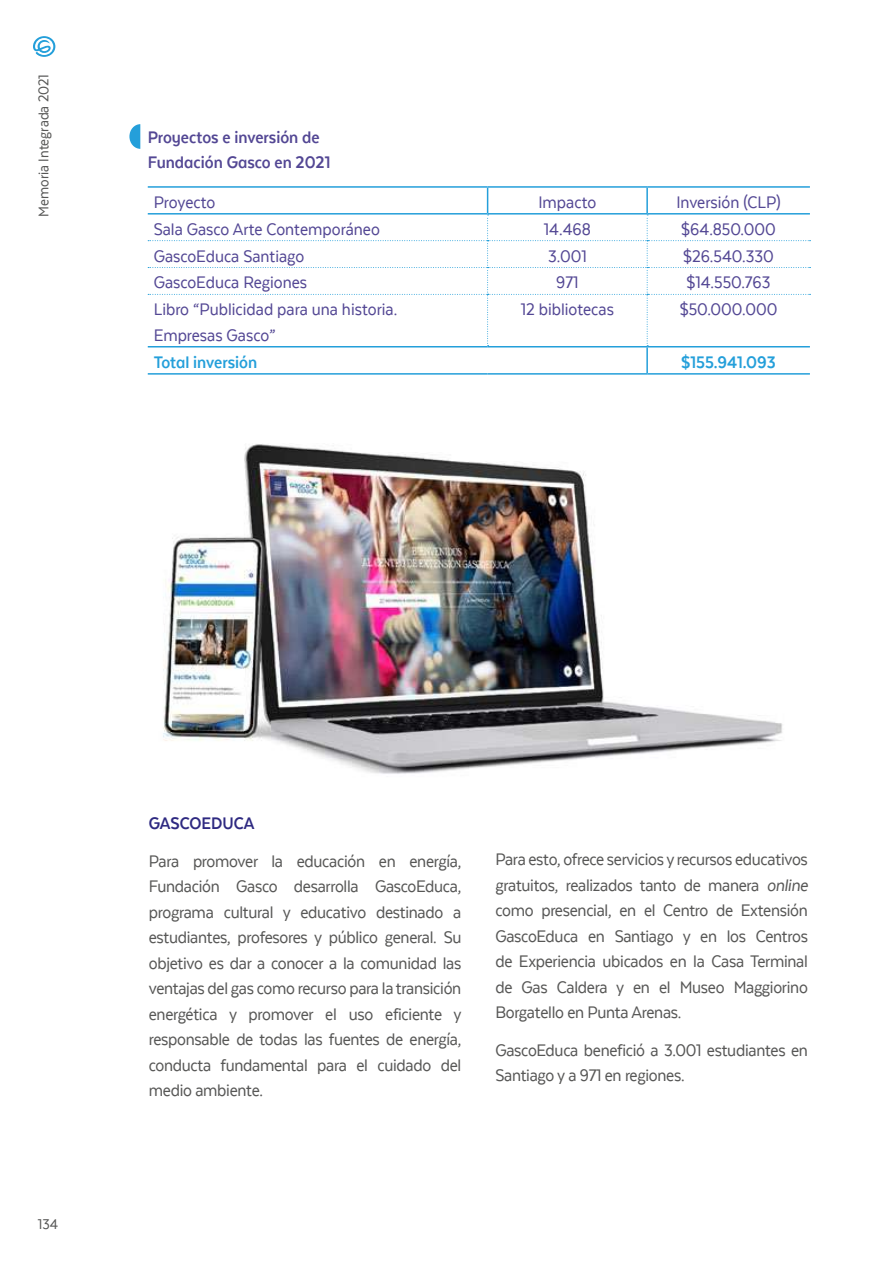
<style>
.page{position:relative;width:893px;height:1263px;background:#fff}
.page>*{position:absolute;margin:0;border:0;box-sizing:border-box;transform-origin:0 0}
.t1{font:19.5px/25.5px "Texta Narrow";letter-spacing:-.015em;color:#575756;text-align:justify}
.t2{font:19.5px/25.5px "Texta Narrow";color:#534794}
.t3{font:700 19.5px/25.5px "Texta Narrow Alt";color:#534794}
.t4{font:700 19.5px "Texta Narrow Alt";color:#249fda}
.t5{font:700 19.5px "Texta Narrow";color:#2e2981}
.t6{font:16.5px "Texta Narrow";color:#575756}
.s1{font-style:italic}
</style>
<div class="page">
<svg style="left:33px;top:36px;width:22px;height:21px"></svg>
<hr style="left:148px;top:186px;width:340px;height:2px;background:#249fda">
<hr style="left:488px;top:186px;width:159px;height:2px;background:#249fda">
<svg style="left:148px;top:188px;width:662px;height:158px"></svg>
<hr style="left:647px;top:186px;width:163px;height:2px;background:#249fda">
<hr style="left:646px;top:188px;width:2px;height:25px;background:#249fda">
<hr style="left:148px;top:213px;width:340px;height:2px;background:#249fda">
<hr style="left:488px;top:213px;width:159px;height:2px;background:#249fda">
<hr style="left:647px;top:213px;width:163px;height:2px;background:#249fda">
<hr style="left:148px;top:346px;width:340px;height:1px;background:#249fda">
<hr style="left:488px;top:346px;width:159px;height:1px;background:#249fda">
<hr style="left:647px;top:346px;width:163px;height:1px;background:#249fda">
<hr style="left:646px;top:347px;width:2px;height:26px;background:#249fda">
<hr style="left:148px;top:373px;width:340px;height:2px;background:#249fda">
<hr style="left:488px;top:373px;width:159px;height:2px;background:#249fda">
<hr style="left:647px;top:373px;width:163px;height:2px;background:#249fda">
<svg style="left:129px;top:124px;width:11px;height:25px"></svg>
<img style="left:163px;top:444px;width:620px;height:330px">
<p class="t6" style="left:35px;top:217px;width:144px;rotate:-90deg">Memoria Integrada 2021</p>
<p class="t3" style="left:148px;top:124px;width:184px">Proyectos e inversión de<br>Fundación Gasco en 2021</p>
<p class="t2" style="left:154px;top:189px;width:63px">Proyecto</p>
<p class="t2" style="left:538px;top:189px;width:59px">Impacto</p>
<p class="t2" style="left:676px;top:189px;width:106px">Inversión (CLP)</p>
<p class="t2" style="left:154px;top:216px;width:228px">Sala Gasco Arte Contemporáneo</p>
<p class="t2" style="left:544px;top:216px;width:48px">14.468</p>
<p class="t2" style="left:681px;top:216px;width:96px">$64.850.000</p>
<p class="t2" style="left:154px;top:243px;width:152px">GascoEduca Santiago</p>
<p class="t2" style="left:548px;top:243px;width:40px">3.001</p>
<p class="t2" style="left:683px;top:243px;width:92px">$26.540.330</p>
<p class="t2" style="left:154px;top:270px;width:155px">GascoEduca Regiones</p>
<p class="t2" style="left:556px;top:270px;width:24px">971</p>
<p class="t2" style="left:686px;top:270px;width:86px">$14.550.763</p>
<p class="t2" style="left:154px;top:296px;width:245px">Libro “Publicidad para una historia.<br>Empresas Gasco”</p>
<p class="t2" style="left:521px;top:296px;width:95px">12 bibliotecas</p>
<p class="t2" style="left:680px;top:296px;width:99px">$50.000.000</p>
<p class="t4" style="left:154px;top:352px;width:105px">Total inversión</p>
<p class="t4" style="left:681px;top:352px;width:96px">$155.941.093</p>
<p class="t6" style="left:38px;top:1215px;width:22px">134</p>
<p class="t5" style="left:149px;top:813px;width:107px">GASCOEDUCA</p>
<p class="t1" style="left:149px;top:848px;width:314px">Para promover la educación en energía, Fundación Gasco desarrolla GascoEduca, programa cultural y educativo destinado a estudiantes, profesores y público general. Su objetivo es dar a conocer a la comunidad las ventajas del gas como recurso para la transición energética y promover el uso eficiente y responsable de todas las fuentes de energía, conducta fundamental para el cuidado del medio ambiente.</p>
<p class="t1" style="left:495px;top:846px;width:314px">Para esto, ofrece servicios y recursos educativos gratuitos, realizados tanto de manera <span class="s1">online </span>como presencial, en el Centro de Extensión GascoEduca en Santiago y en los Centros de Experiencia ubicados en la Casa Terminal de Gas Caldera y en el Museo Maggiorino Borgatello en Punta Arenas.</p>
<p class="t1" style="left:495px;top:1037px;width:314px">GascoEduca benefició a 3.001 estudiantes en<br>Santiago y a 971 en regiones.</p>
</div>
